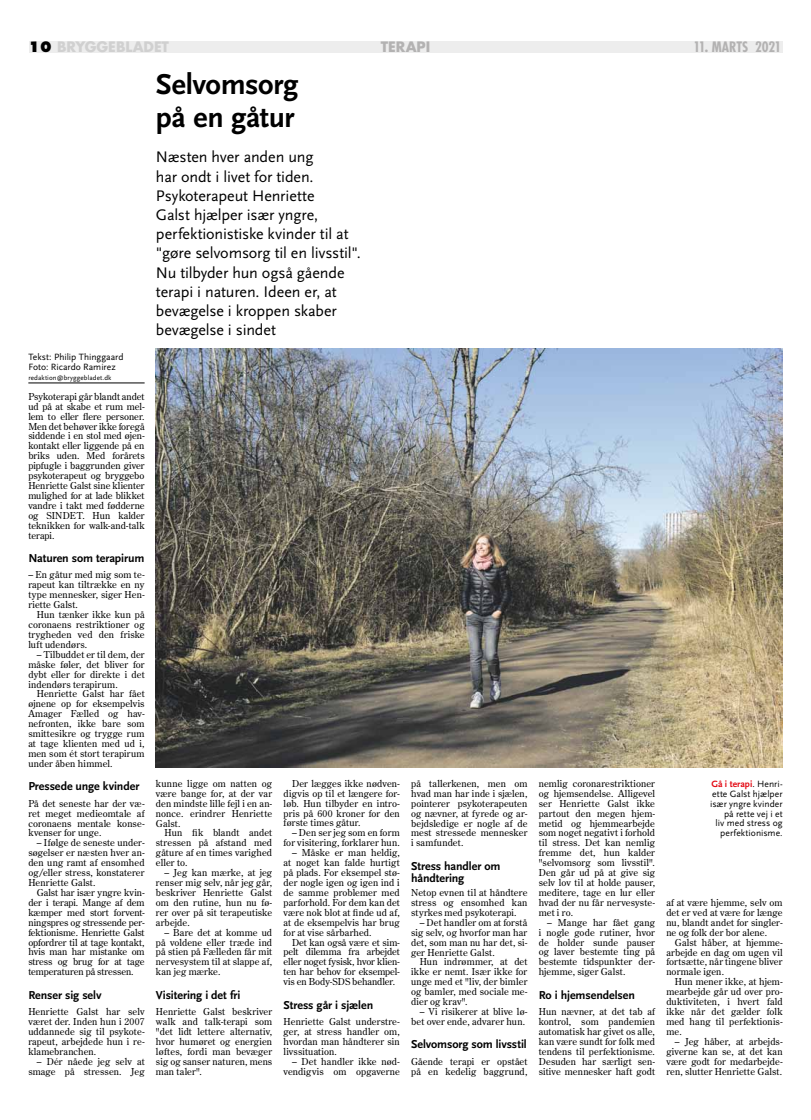
<style>
.page{position:relative;width:811px;height:1120px;background:#fff}
.page>*{position:absolute;margin:0;border:0;box-sizing:border-box;transform-origin:0 0}
.t1{font:700 30px/33px "Scala Sans";letter-spacing:-.015em;color:#000}
.t2{font:16px/19.2px "Scala Sans";letter-spacing:-.01em;color:#000}
.t3{font:700 14px "Futura";letter-spacing:-.005em;color:#d0d0d0}
.t4{font:700 condensed 14px "Futura";letter-spacing:-.015em;color:#b3b2b2}
.t5{font:700 14px "Futura";color:#b3b2b2}
.t6{font:700 12px/12px "Scala Sans";letter-spacing:-.01em;color:#000}
.t7{font:9.5px/9.9px "Century Old Style Std";letter-spacing:.01em;color:#000;text-align:justify}
.t8{font:9.5px/9.9px "Scala Sans";color:#000}
.t9{font:7px "Scala Sans";letter-spacing:.015em;color:#000}
.s1{font-weight:800;color:#000}
.s2{font-weight:700;color:#e30a14}
</style>
<div class="page">
<div style="left:29px;top:41px;width:753px;height:11px;background:#ededed"></div>
<img style="left:156px;top:349px;width:626px;height:418px">
<hr style="left:28px;top:383px;width:117px;height:1px;background:#000">
<h3 class="t3" style="left:28px;top:38px;width:142px"><span class="s1">10</span> BRYGGEBLADET</h3>
<h3 class="t5" style="left:381px;top:38px;width:18px">TERA</h3>
<h3 class="t5" style="left:416px;top:38px;width:15px">PI</h3>
<h3 class="t4" style="left:693px;top:38px;width:90px">11. MARTS 2021</h3>
<h1 class="t1" style="left:156px;top:69px;width:144px">Selvomsorg på en gåtur</h1>
<p class="t2" style="left:156px;top:148px;width:206px">Næsten hver anden ung<br>har ondt i livet for tiden.<br>Psykoterapeut Henriette<br>Galst hjælper især yngre, perfektionistiske kvinder til at "gøre selvomsorg til en livsstil".<br>Nu tilbyder hun også gående terapi i naturen. Ideen er, at bevægelse i kroppen skaber bevægelse i sindet</p>
<p class="t8" style="left:28px;top:352px;width:97px">Tekst: Philip Thinggaard<br>Foto: Ricardo Ramirez</p>
<p class="t9" style="left:28px;top:374px;width:85px">redaktion@bryggebladet.dk</p>
<p class="t7" style="left:28px;top:391px;width:118px">Psykoterapi går blandt andet ud på at skabe et rum mel&shy;lem to eller flere personer.<br>Men det behøver ikke foregå siddende i en stol med øjen&shy;kontakt eller liggende på en briks uden. Med forårets pipfugle i baggrunden giver psykoterapeut og bryggebo Henriette Galst sine klienter mulighed for at lade blikket vandre i takt med fødderne og SINDET. Hun kalder teknikken for walk-and-talk terapi.</p>
<p class="t6" style="left:28px;top:552px;width:117px">Naturen som terapirum</p>
<p class="t7" style="left:28px;top:570px;width:118px">– En gåtur med mig som te&shy;rapeut kan tiltrække en ny type mennesker, siger Hen&shy;riette Galst.</p>
<p class="t7" style="left:28px;top:609px;width:118px;text-indent:9px">Hun tænker ikke kun på coronaens restriktioner og trygheden ved den friske luft udendørs.</p>
<p class="t7" style="left:28px;top:649px;width:118px;text-indent:9px">– Tilbuddet er til dem, der måske føler, det bliver for dybt eller for direkte i det indendørs terapirum.</p>
<p class="t7" style="left:28px;top:689px;width:118px;text-indent:9px">Henriette Galst har fået øjnene op for eksempelvis Amager Fælled og hav&shy;nefronten, ikke bare som smittesikre og trygge rum at tage klienten med ud i, men som ét stort terapirum under åben himmel.</p>
<p class="t6" style="left:28px;top:781px;width:113px">Pressede unge kvinder</p>
<p class="t7" style="left:28px;top:798px;width:118px">På det seneste har der væ&shy;ret meget medieomtale af coronaens mentale konse&shy;kvenser for unge.</p>
<p class="t7" style="left:28px;top:838px;width:118px;text-indent:9px">– Ifølge de seneste under&shy;søgelser er næsten hver an&shy;den ung ramt af ensomhed og/eller stress, konstaterer Henriette Galst.</p>
<p class="t7" style="left:28px;top:887px;width:118px;text-indent:9px">Galst har især yngre kvin&shy;der i terapi. Mange af dem kæmper med stort forvent&shy;ningspres og stressende per&shy;fektionisme. Henriette Galst opfordrer til at tage kontakt, hvis man har mistanke om stress og brug for at tage temperaturen på stressen.</p>
<p class="t6" style="left:28px;top:989px;width:75px">Renser sig selv</p>
<p class="t7" style="left:28px;top:1006px;width:118px">Henriette Galst har selv været der. Inden hun i 2007 uddannede sig til psykote&shy;rapeut, arbejdede hun i re&shy;klamebranchen.</p>
<p class="t7" style="left:28px;top:1056px;width:118px;text-align:right">– Dér nåede jeg selv at smage på stressen. Jeg</p>
<p class="t7" style="left:283px;top:778px;width:118px;text-indent:9px">Der lægges ikke nødven&shy;digvis op til et længere for&shy;løb. Hun tilbyder en intro&shy;pris på 600 kroner for den første times gåtur.</p>
<p class="t7" style="left:283px;top:828px;width:118px;text-align:right">– Den ser jeg som en form for visitering, forklarer hun.</p>
<p class="t7" style="left:283px;top:847px;width:118px;text-indent:9px">– Måske er man heldig, at noget kan falde hurtigt på plads. For eksempel stø&shy;der nogle igen og igen ind i de samme problemer med parforhold. For dem kan det være nok blot at finde ud af, at de eksempelvis har brug for at vise sårbarhed.</p>
<p class="t7" style="left:283px;top:937px;width:118px;text-indent:9px">Det kan også være et sim&shy;pelt dilemma fra arbejdet eller noget fysisk, hvor klien&shy;ten har behov for eksempel&shy;vis en Body-SDS behandler.</p>
<p class="t6" style="left:283px;top:999px;width:91px">Stress går i sjælen</p>
<p class="t7" style="left:283px;top:1016px;width:118px">Henriette Galst understre&shy;ger, at stress handler om, hvordan man håndterer sin livssituation.</p>
<p class="t7" style="left:283px;top:1056px;width:118px;text-align:right">– Det handler ikke nød&shy;vendigvis om opgaverne</p>
<p class="t7" style="left:156px;top:778px;width:118px">kunne ligge om natten og være bange for, at der var den mindste lille fejl i en an&shy;nonce. erindrer Henriette Galst.</p>
<p class="t7" style="left:156px;top:828px;width:118px;text-indent:9px">Hun fik blandt andet stressen på afstand med gåture af en times varighed eller to.</p>
<p class="t7" style="left:156px;top:867px;width:118px;text-indent:9px">– Jeg kan mærke, at jeg renser mig selv, når jeg går, beskriver Henriette Galst om den rutine, hun nu fø&shy;rer over på sit terapeutiske arbejde.</p>
<p class="t7" style="left:156px;top:927px;width:118px;text-indent:9px">– Bare det at komme ud på voldene eller træde ind på stien på Fælleden får mit nervesystem til at slappe af, kan jeg mærke.</p>
<p class="t6" style="left:156px;top:989px;width:86px">Visitering i det fri</p>
<p class="t7" style="left:156px;top:1006px;width:118px">Henriette Galst beskriver walk and talk-terapi som "det lidt lettere alternativ, hvor humøret og energien løftes, fordi man bevæger sig og sanser naturen, mens man taler".</p>
<p class="t7" style="left:411px;top:778px;width:118px">på tallerkenen, men om hvad man har inde i sjælen, pointerer psykoterapeuten og nævner, at fyrede og ar&shy;bejdsledige er nogle af de mest stressede mennesker i samfundet.</p>
<p class="t6" style="left:411px;top:860px;width:91px">Stress handler om håndtering</p>
<p class="t7" style="left:411px;top:887px;width:118px">Netop evnen til at håndtere stress og ensomhed kan styrkes med psykoterapi.</p>
<p class="t7" style="left:411px;top:917px;width:118px;text-indent:9px">– Det handler om at forstå sig selv, og hvorfor man har det, som man nu har det, si&shy;ger Henriette Galst.</p>
<p class="t7" style="left:411px;top:957px;width:118px;text-indent:9px">Hun indrømmer, at det ikke er nemt. Især ikke for unge med et "liv, der bimler og bamler, med sociale me&shy;dier og krav".</p>
<p class="t7" style="left:411px;top:1006px;width:118px;text-align:right">– Vi risikerer at blive lø&shy;bet over ende, advarer hun.</p>
<p class="t6" style="left:411px;top:1038px;width:117px">Selvomsorg som livsstil</p>
<p class="t7" style="left:411px;top:1056px;width:118px">Gående terapi er opstået på en kedelig baggrund,</p>
<p class="t7" style="left:539px;top:778px;width:118px">nemlig coronarestriktioner og hjemsendelse. Alligevel ser Henriette Galst ikke partout den megen hjem&shy;metid og hjemmearbejde som noget negativt i forhold til stress. Det kan nemlig fremme det, hun kalder "selvomsorg som livsstil".<br>Den går ud på at give sig selv lov til at holde pauser, meditere, tage en lur eller hvad der nu får nervesyste&shy;met i ro.</p>
<p class="t7" style="left:539px;top:917px;width:118px;text-indent:9px">– Mange har fået gang i nogle gode rutiner, hvor de holder sunde pauser og laver bestemte ting på bestemte tidspunkter der&shy;hjemme, siger Galst.</p>
<p class="t6" style="left:539px;top:989px;width:98px">Ro i hjemsendelsen</p>
<p class="t7" style="left:539px;top:1006px;width:118px">Hun nævner, at det tab af kontrol, som pandemien automatisk har givet os alle, kan være sundt for folk med tendens til perfektionisme.<br>Desuden har særligt sen&shy;sitive mennesker haft godt</p>
<p class="t8" style="left:710px;top:779px;width:74px;text-align:right"><span class="s2">Gå i terapi</span>. Henri&shy;ette Galst hjælper især yngre kvinder på rette vej i et<br>liv med stress og perfektionisme.</p>
<p class="t7" style="left:666px;top:897px;width:118px">af at være hjemme, selv om det er ved at være for længe nu, blandt andet for singler&shy;ne og folk der bor alene.</p>
<p class="t7" style="left:666px;top:937px;width:118px;text-indent:9px">Galst håber, at hjemme&shy;arbejde en dag om ugen vil fortsætte, når tingene bliver normale igen.</p>
<p class="t7" style="left:666px;top:976px;width:118px;text-indent:9px">Hun mener ikke, at hjem&shy;mearbejde går ud over pro&shy;duktiviteten, i hvert fald ikke når det gælder folk med hang til perfektionis&shy;me.</p>
<p class="t7" style="left:666px;top:1036px;width:118px;text-indent:9px">– Jeg håber, at arbejds&shy;giverne kan se, at det kan være godt for medarbejde&shy;ren, slutter Henriette Galst.</p>
</div>
